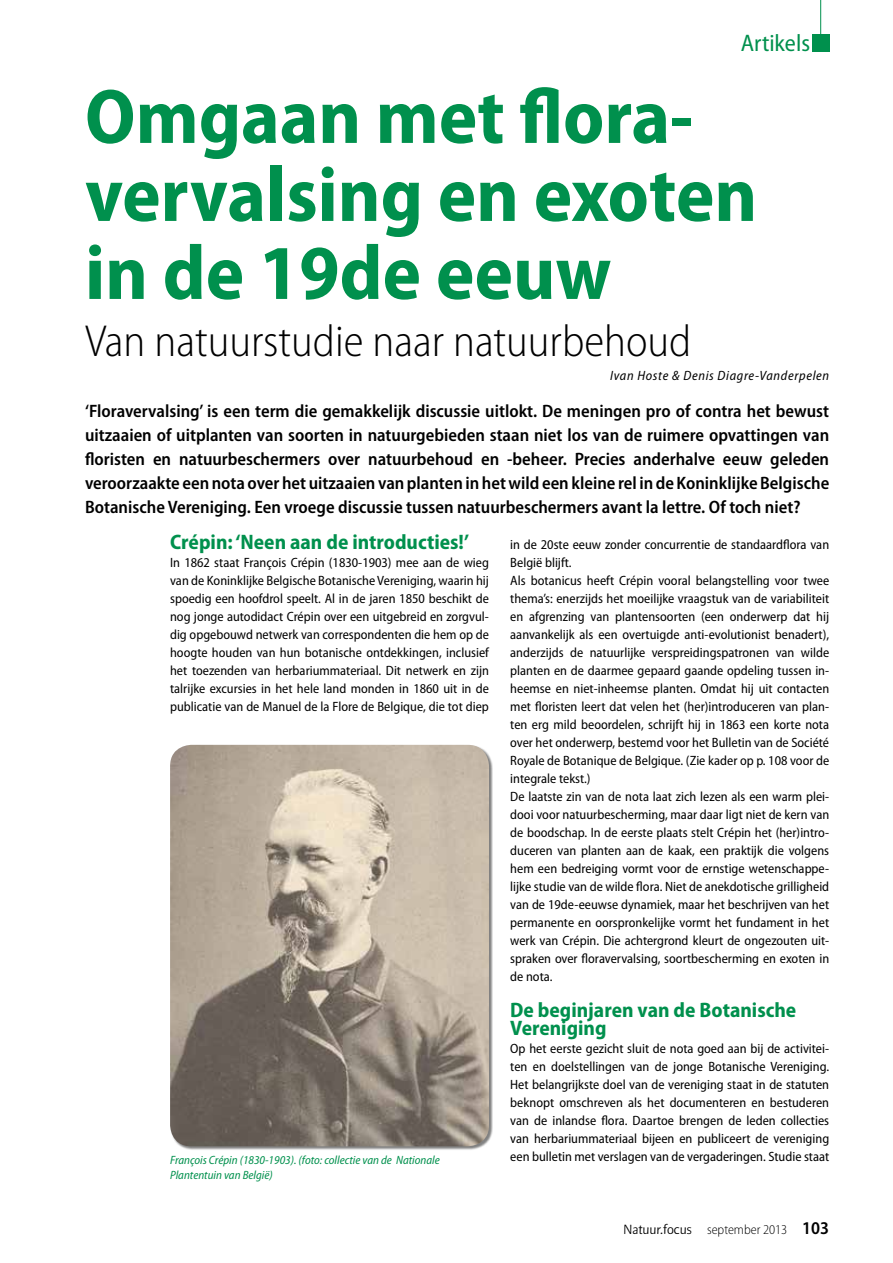
<style>
.page{position:relative;width:893px;height:1263px;background:#fff}
.page>*{position:absolute;margin:0;border:0;box-sizing:border-box;transform-origin:0 0}
.t1{font:700 semi-condensed 78px/78px "Myriad Pro";color:#00904d}
.t2{font:300 semi-condensed 45px "Myriad Pro";color:#000}
.t3{font:semi-condensed 24px "Myriad Pro";color:#00904d}
.t4{font:700 semi-condensed 21px/18px "Myriad Pro";color:#00904d}
.t5{font:600 semi-condensed 18px/24px "Myriad Pro";color:#000;text-align:justify}
.t6{font:semi-condensed 13.5px/18px "Myriad Pro";color:#000;text-align:justify}
.t7{font:italic semi-condensed 13.5px "Myriad Pro";letter-spacing:.05em;color:#000}
.t8{font:300 semi-condensed 13.5px "Myriad Pro";color:#000}
.t9{font:italic semi-condensed 12px/15px "Myriad Pro";color:#00904d}
.s1{font-family:"Beo Sans R11";font-weight:400;font-stretch:normal;font-size:15px}
.s2{font-weight:600;font-size:18px}
</style>
<div class="page">
<div style="left:170px;top:745px;width:323px;height:405px;background:#000;opacity:.5"></div>
<img style="left:170px;top:745px;width:319px;height:401px">
<hr style="left:820px;top:0;width:1px;height:43px;background:#00904d">
<div style="left:812px;top:34px;width:17px;height:17px;background:#00904d"></div>
<h3 class="t3" style="left:741px;top:30px;width:71px">Artikels</h3>
<h1 class="t1" style="left:85px;top:79px;width:674px">Omgaan met flora&shy;vervalsing en exoten in de 19de eeuw</h1>
<h2 class="t2" style="left:85px;top:317px;width:608px">Van natuurstudie naar natuurbehoud</h2>
<p class="t7" style="left:610px;top:368px;width:221px">Ivan Hoste &amp; Denis Diagre-Vanderpelen</p>
<p class="t5" style="left:85px;top:399px;width:746px">‘Floravervalsing’ is een term die gemakkelijk discussie uitlokt. De meningen pro of contra het bewust uitzaaien of uitplanten van soorten in natuurgebieden staan niet los van de ruimere opvattingen van floristen en natuurbeschermers over natuurbehoud en -beheer. Precies anderhalve eeuw geleden veroorzaakte een nota over het uitzaaien van planten in het wild een kleine rel in de Koninklijke Belgische Botanische Vereniging. Een vroege discussie tussen natuurbeschermers avant la lettre. Of toch niet?</p>
<h3 class="t4" style="left:170px;top:533px;width:300px">Crépin: ‘Neen aan de introducties!’</h3>
<p class="t6" style="left:170px;top:554px;width:320px">In 1862 staat François Crépin (1830-1903) mee aan de wieg van de Koninklijke Belgische Botanische Vereniging, waarin hij spoedig een hoofdrol speelt. Al in de jaren 1850 beschikt de nog jonge autodidact Crépin over een uitgebreid en zorgvul&shy;dig opgebouwd netwerk van correspondenten die hem op de hoogte houden van hun botanische ontdekkingen, inclusief het toezenden van herbariummateriaal. Dit netwerk en zijn talrijke excursies in het hele land monden in 1860 uit in de publicatie van de Manuel de la Flore de Belgique, die tot diep</p>
<p class="t9" style="left:170px;top:1153px;width:271px">François Crépin (1830-1903). (foto: collectie van de Nationale<br>Plantentuin van België)</p>
<p class="t6" style="left:510px;top:536px;width:320px;text-align:left">in de 20ste eeuw zonder concurrentie de standaardflora van België blijft.<br>Als botanicus heeft Crépin vooral belangstelling voor twee thema’s: enerzijds het moeilijke vraagstuk van de variabiliteit en afgrenzing van plantensoorten (een onderwerp dat hij aanvankelijk als een overtuigde anti-evolutionist benadert), anderzijds de natuurlijke verspreidingspatronen van wilde planten en de daarmee gepaard gaande opdeling tussen in&shy;heemse en niet-inheemse planten. Omdat hij uit contacten met floristen leert dat velen het (her)introduceren van plan&shy;ten erg mild beoordelen, schrijft hij in 1863 een korte nota over het onderwerp, bestemd voor het Bulletin van de Société Royale de Botanique de Belgique. (Zie kader op p. 108 voor de integrale tekst.)<br>De laatste zin van de nota laat zich lezen als een warm plei&shy;dooi voor natuurbescherming, maar daar ligt niet de kern van de boodschap. In de eerste plaats stelt Crépin het (her)intro&shy;duceren van planten aan de kaak, een praktijk die volgens hem een bedreiging vormt voor de ernstige wetenschappe&shy;lijke studie van de wilde flora. Niet de anekdotische grilligheid van de 19de-eeuwse dynamiek, maar het beschrijven van het permanente en oorspronkelijke vormt het fundament in het werk van Crépin. Die achtergrond kleurt de ongezouten uit&shy;spraken over floravervalsing, soortbescherming en exoten in de nota.</p>
<h3 class="t4" style="left:510px;top:1001px;width:288px">De beginjaren van de Botanische<br>Vereniging</h3>
<p class="t6" style="left:510px;top:1040px;width:320px">Op het eerste gezicht sluit de nota goed aan bij de activitei&shy;ten en doelstellingen van de jonge Botanische Vereniging.<br>Het belangrijkste doel van de vereniging staat in de statuten beknopt omschreven als het documenteren en bestuderen van de inlandse flora. Daartoe brengen de leden collecties van herbariummateriaal bijeen en publiceert de vereniging een bulletin met verslagen van de vergaderingen. Studie staat</p>
<p class="t8" style="left:624px;top:1222px;width:207px"><span class="s1">Natuur.focus</span> september 2013 <span class="s2">103</span></p>
</div>
